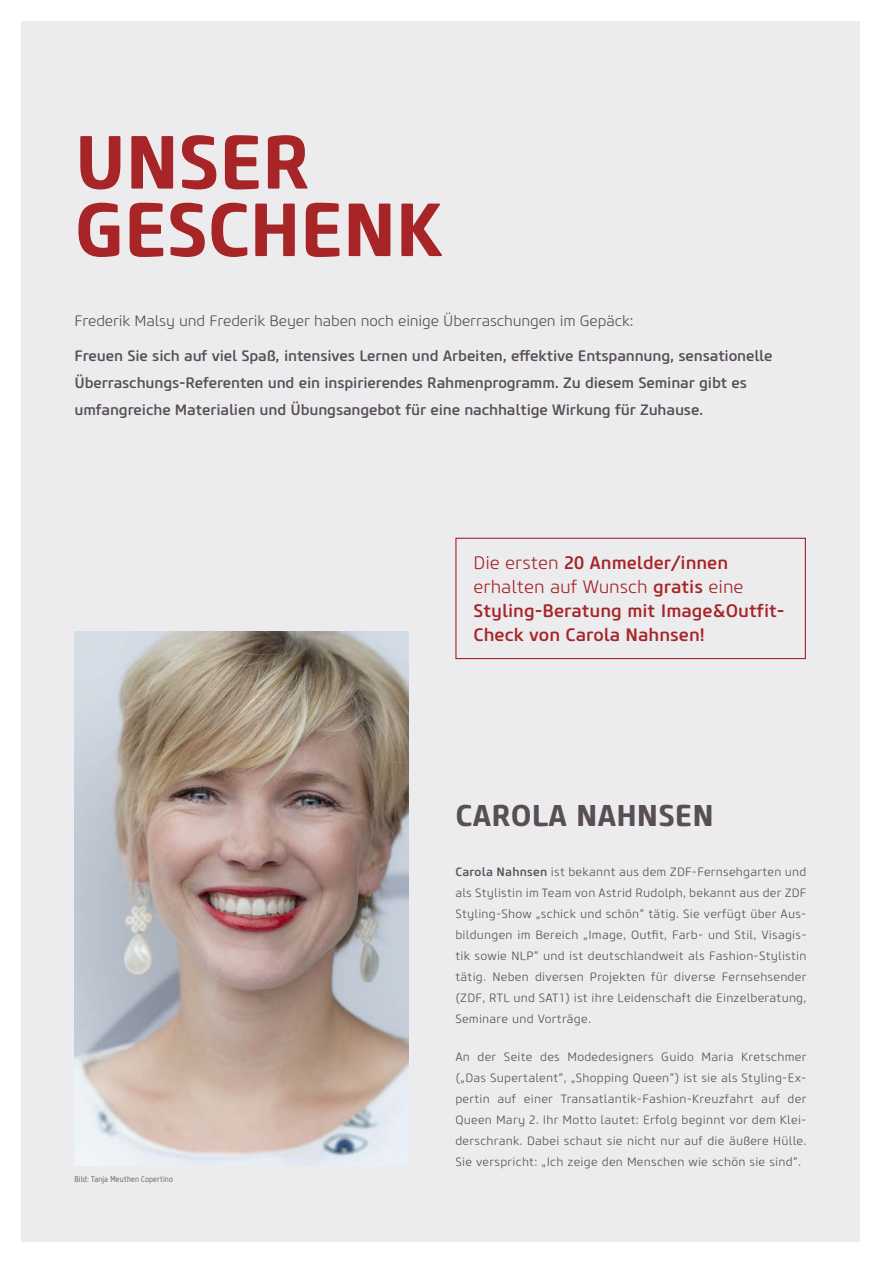
<style>
.page{position:relative;width:881px;height:1263px;background:#fff}
.page>*{position:absolute;margin:0;border:0;box-sizing:border-box;transform-origin:0 0}
.t1{font:700 75px/67.5px "Core Sans M65";letter-spacing:-.01em;color:#a72427}
.t2{font:700 30px "Core Sans M65";color:#584f55}
.t3{font:500 18px/24px "Core Sans M55";color:#a72427}
.t4{font:300 18px "Core Sans M35";color:#a72427}
.t5{font:500 15px/27px "Core Sans M55";letter-spacing:-.01em;color:#584f55}
.t6{font:300 15px "Core Sans M35";letter-spacing:-.01em;color:#584f55}
.t7{font:300 12px/21px "Core Sans M35";letter-spacing:.02em;color:#584f55;text-align:justify}
.t8{font:300 8.25px "Core Sans M37 Cn";letter-spacing:.02em;color:#584f55}
.s1{font-family:"Core Sans M35";font-weight:300}
.s2{font-family:"Core Sans M55";font-weight:500}
</style>
<div class="page">
<div style="left:21px;top:21px;width:838px;height:1221px;background:#ececee"></div>
<div style="left:455px;top:538px;width:350px;height:121px;border:1px solid #a72427"></div>
<img style="left:74px;top:631px;width:334px;height:535px">
<h1 class="t1" style="left:74px;top:129px;width:369px">UNSER<br>GESCHENK</h1>
<p class="t6" style="left:74px;top:311px;width:560px">Frederik Malsy und Frederik Beyer haben noch einige Überraschungen im Gepäck:</p>
<p class="t5" style="left:74px;top:343px;width:699px">Freuen Sie sich auf viel Spaß, intensives Lernen und Arbeiten, effektive Entspannung, sensationelle<br>Überraschungs-Referenten und ein inspirierendes Rahmenprogramm. Zu diesem Seminar gibt es umfangreiche Materialien und Übungsangebot für eine nachhaltige Wirkung für Zuhause.</p>
<h3 class="t3" style="left:473px;top:551px;width:256px"><span class="s1">Die ersten</span> 20 Anmelder/innen</h3>
<h3 class="t4" style="left:473px;top:576px;width:271px">erhalten auf Wunsch <span class="s2">gratis</span> eine</h3>
<h3 class="t3" style="left:473px;top:599px;width:312px">Styling-Beratung mit Image&amp;Outfit-<br>Check von Carola Nahnsen!</h3>
<h2 class="t2" style="left:455px;top:796px;width:260px">CAROLA NAHNSEN</h2>
<p class="t8" style="left:74px;top:1174px;width:100px">Bild: Tanja Meuthen Copertino</p>
<p class="t7" style="left:455px;top:861px;width:352px"><span class="s2">Carola Nahnsen</span> ist bekannt aus dem ZDF-Fernsehgarten und als Stylistin im Team von Astrid Rudolph, bekannt aus der ZDF Styling-Show „schick und schön“ tätig. Sie verfügt über Aus&shy;bildungen im Bereich „Image, Outfit, Farb- und Stil, Visagis&shy;tik sowie NLP“ und ist deutschlandweit als Fashion-Stylistin tätig. Neben diversen Projekten für diverse Fernsehsender (ZDF, RTL und SAT1) ist ihre Leidenschaft die Einzelberatung, Seminare und Vorträge.</p>
<p class="t7" style="left:455px;top:1046px;width:352px">An der Seite des Modedesigners Guido Maria Kretschmer („Das Supertalent“, „Shopping Queen“) ist sie als Styling-Ex&shy;pertin auf einer Transatlantik-Fashion-Kreuzfahrt auf der Queen Mary 2. Ihr Motto lautet: Erfolg beginnt vor dem Klei&shy;derschrank. Dabei schaut sie nicht nur auf die äußere Hülle.<br>Sie verspricht: „Ich zeige den Menschen wie schön sie sind“.</p>
</div>
